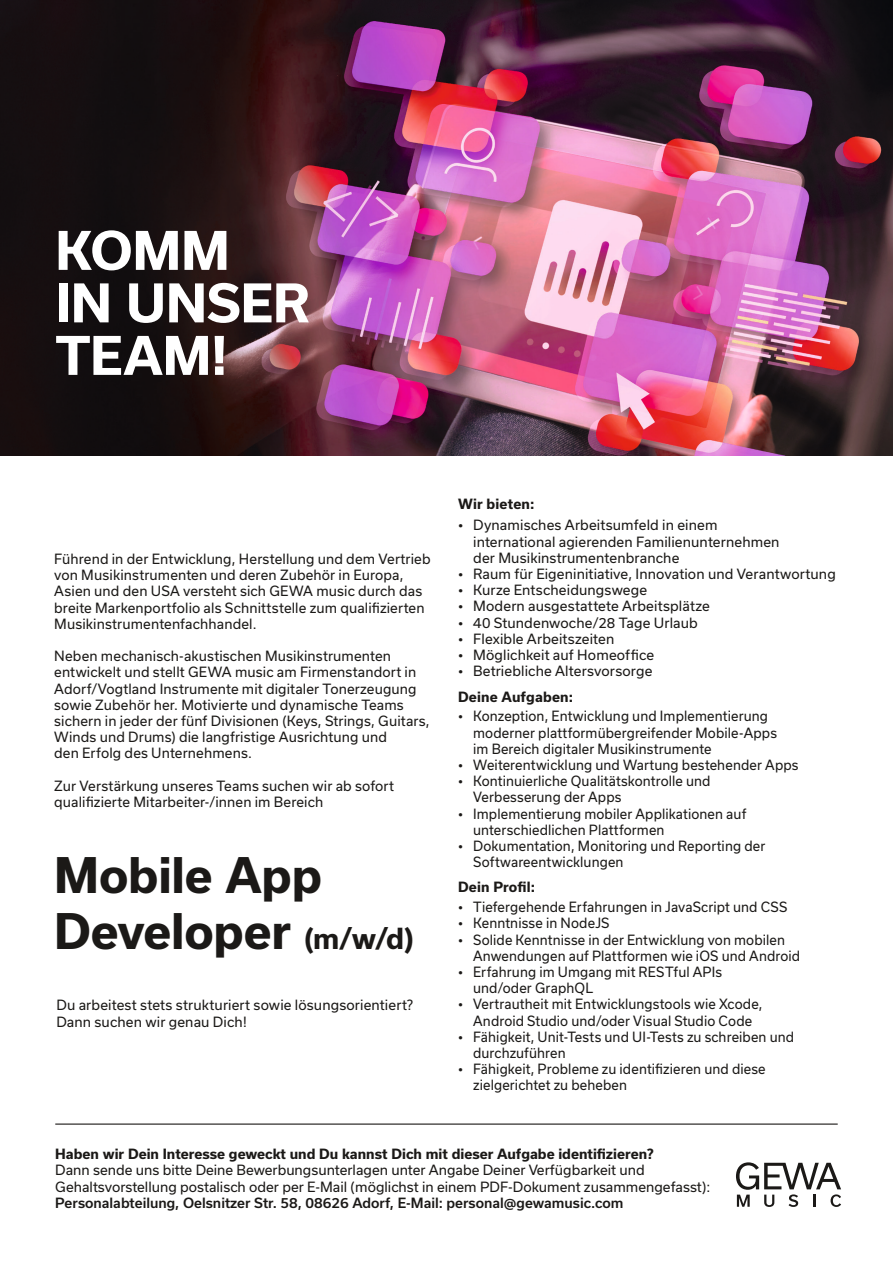
<style>
.page{position:relative;width:893px;height:1263px;background:#fff}
.page>*{position:absolute;margin:0;border:0;box-sizing:border-box;transform-origin:0 0}
.t1{font:700 50.7px "Usual";letter-spacing:-.005em;color:#fff}
.t2{font:700 46.8px/55.5px "Usual";letter-spacing:-.005em;color:#1b1917}
.t3{font:13.5px/16.2px "Usual";letter-spacing:.01em;color:#1b1917}
.t4{font:13.5px/16.2px "Usual";letter-spacing:.01em;color:#1b1917;scale:.96 1}
.t5{font:700 13.5px "Usual";letter-spacing:.01em;color:#1b1917}
.s1{font-size:27.75px}
.s2{font-weight:700}
.s3{font-weight:500}
</style>
<div class="page">
<svg style="left:736px;top:1162px;width:105px;height:45px"></svg>
<hr style="left:55px;top:1123px;width:783px;height:2px;background:#1b1917">
<img style="left:0;top:0;width:893px;height:455px">
<p class="t1" style="left:55px;top:222px;width:176px">KOMM</p>
<p class="t1" style="left:55px;top:274px;width:256px">IN UNSER</p>
<p class="t1" style="left:55px;top:327px;width:174px">TEAM!</p>
<p class="t3" style="left:54px;top:551px;width:378px">Führend in der Entwicklung, Herstellung und dem Vertrieb von Musikinstrumenten und deren Zubehör in Europa, Asien und den USA versteht sich GEWA music durch das breite Markenportfolio als Schnittstelle zum qualifizierten Musikinstrumentenfachhandel.</p>
<p class="t3" style="left:54px;top:648px;width:377px">Neben mechanisch-akustischen Musikinstrumenten entwickelt und stellt GEWA music am Firmenstandort in Adorf/Vogtland Instrumente mit digitaler Tonerzeugung sowie Zubehör her. Motivierte und dynamische Teams sichern in jeder der fünf Divisionen (Keys, Strings, Guitars, Winds und Drums) die langfristige Ausrichtung und<br>den Erfolg des Unternehmens.</p>
<p class="t3" style="left:54px;top:778px;width:341px">Zur Verstärkung unseres Teams suchen wir ab sofort</p>
<p class="t3" style="left:54px;top:794px;width:271px">qualifizierte Mitarbeiter-/innen im Bereich</p>
<p class="t2" style="left:54px;top:848px;width:361px">Mobile App<br>Developer <span class="s1">(m/w/d)</span></p>
<p class="t3" style="left:56px;top:997px;width:358px">Du arbeitest stets strukturiert sowie lösungsorientiert?</p>
<p class="t3" style="left:56px;top:1013px;width:192px">Dann suchen wir genau Dich!</p>
<p class="t5" style="left:458px;top:496px;width:78px">Wir bieten:</p>
<p class="t3" style="left:473px;top:517px;width:308px;text-indent:-15px">• Dynamisches Arbeitsumfeld in einem international agierenden Familienunternehmen der Musikinstrumentenbranche</p>
<p class="t3" style="left:458px;top:566px;width:379px">• Raum für Eigeninitiative, Innovation und Verantwortung</p>
<p class="t3" style="left:458px;top:582px;width:191px">• Kurze Entscheidungswege</p>
<p class="t3" style="left:458px;top:598px;width:253px">• Modern ausgestattete Arbeitsplätze</p>
<p class="t3" style="left:458px;top:614px;width:241px">• 40 Stundenwoche/28 Tage Urlaub</p>
<p class="t3" style="left:458px;top:631px;width:158px">• Flexible Arbeitszeiten</p>
<p class="t3" style="left:458px;top:647px;width:198px">• Möglichkeit auf Homeoffice</p>
<p class="t3" style="left:458px;top:663px;width:196px">• Betriebliche Altersvorsorge</p>
<p class="t5" style="left:458px;top:689px;width:116px">Deine Aufgaben:</p>
<p class="t4" style="left:473px;top:708px;width:318px;text-indent:-15px">• Konzeption, Entwicklung und Implementierung moderner plattformübergreifender Mobile-Apps im Bereich digitaler Musikinstrumente</p>
<p class="t4" style="left:458px;top:757px;width:356px">• Weiterentwicklung und Wartung bestehender Apps</p>
<p class="t4" style="left:473px;top:773px;width:249px;text-indent:-15px">• Kontinuierliche Qualitätskontrolle und<br>Verbesserung der Apps</p>
<p class="t4" style="left:473px;top:805px;width:286px;text-indent:-15px">• Implementierung mobiler Applikationen auf unterschiedlichen Plattformen</p>
<p class="t4" style="left:473px;top:838px;width:306px;text-indent:-15px">• Dokumentation, Monitoring und Reporting der<br>Softwareentwicklungen</p>
<p class="t5" style="left:458px;top:879px;width:78px">Dein Profil:</p>
<p class="t4" style="left:458px;top:899px;width:344px">• Tiefergehende Erfahrungen in JavaScript und CSS</p>
<p class="t4" style="left:458px;top:915px;width:159px">• Kenntnisse in NodeJS</p>
<p class="t4" style="left:473px;top:931px;width:342px;text-indent:-15px">• Solide Kenntnisse in der Entwicklung von mobilen<br>Anwendungen auf Plattformen wie iOS und Android</p>
<p class="t4" style="left:473px;top:964px;width:261px;text-indent:-15px">• Erfahrung im Umgang mit RESTful APIs und/oder GraphQL</p>
<p class="t4" style="left:458px;top:996px;width:318px;text-align:center">• Vertrautheit mit Entwicklungstools wie Xcode,<br>Android Studio und/oder Visual Studio Code</p>
<p class="t4" style="left:473px;top:1028px;width:336px;text-indent:-15px">• Fähigkeit, Unit-Tests und UI-Tests zu schreiben und durchzuführen</p>
<p class="t4" style="left:473px;top:1061px;width:306px;text-indent:-15px">• Fähigkeit, Probleme zu identifizieren und diese zielgerichtet zu beheben</p>
<p class="t3" style="left:55px;top:1146px;width:657px"><span class="s2">Haben wir Dein Interesse geweckt und Du kannst Dich mit dieser Aufgabe identifizieren?<br></span>Dann sende uns bitte Deine Bewerbungsunterlagen unter Angabe Deiner Verfügbarkeit und Gehaltsvorstellung postalisch oder per E-Mail (möglichst in einem PDF-Dokument zusammengefasst):<br><span class="s3">Personalabteilung, Oelsnitzer Str. 58, 08626 Adorf, E-Mail: personal@gewamusic.com</span></p>
</div>
